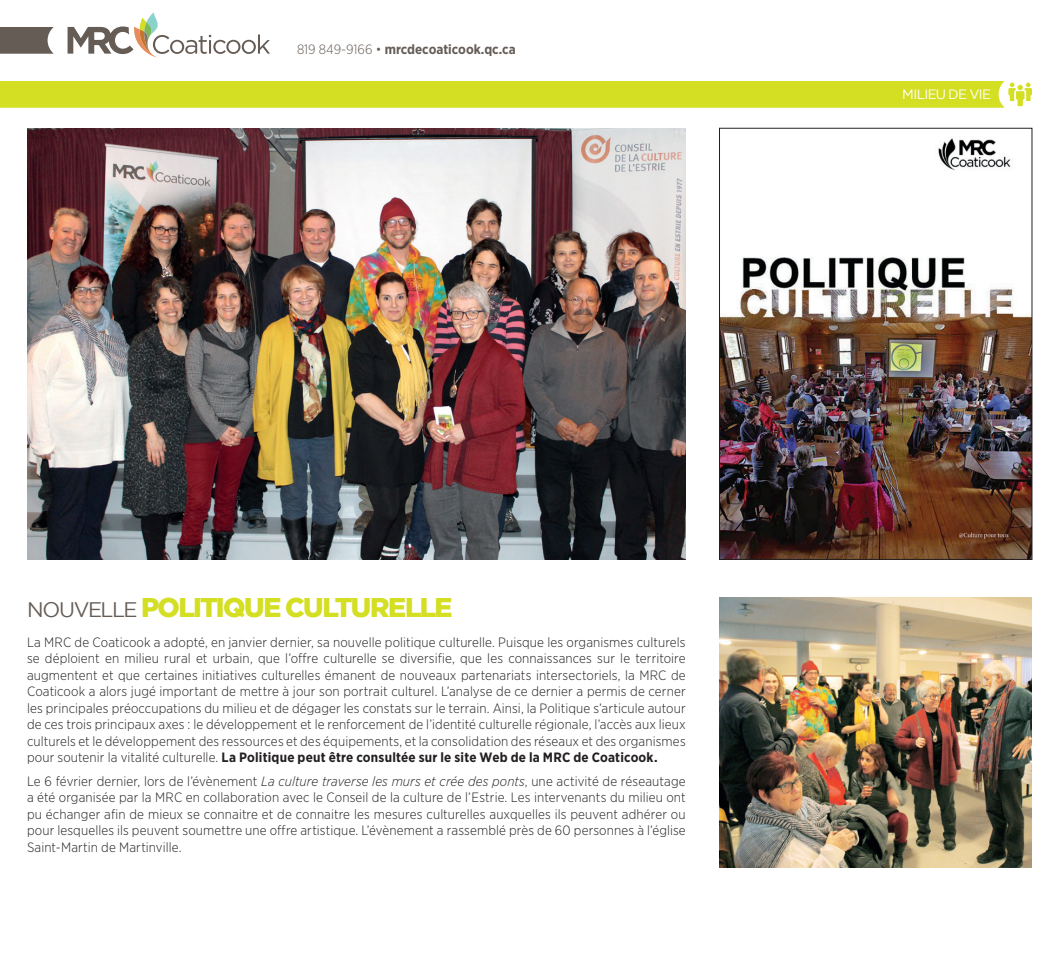
<style>
.page{position:relative;width:1059px;height:972px;background:#fff}
.page>*{position:absolute;margin:0;border:0;box-sizing:border-box;transform-origin:0 0}
.t1{font:900 27px "Gotham";letter-spacing:-.06em;color:#d4de23}
.t2{font:300 13.5px/16.5px "Gotham Narrow";letter-spacing:.01em;color:#231f20;text-align:justify}
.t3{font:700 13.5px "Gotham Narrow";color:#655c56}
.t4{font:13.5px "Gotham";letter-spacing:-.045em;color:#fff}
.s1{font-weight:300}
.s2{font-weight:400;font-size:21px;color:#655c56}
.s3{font-weight:700}
.s4{font-style:italic}
</style>
<div class="page">
<svg style="left:68px;top:12px;width:202px;height:45px"></svg>
<svg style="left:0;top:27px;width:54px;height:27px"></svg>
<div style="left:0;top:81px;width:1031px;height:27px;background:#d4de23"></div>
<img style="left:27px;top:128px;width:658px;height:431px">
<img style="left:719px;top:597px;width:312px;height:270px">
<img style="left:721px;top:138px;width:309px;height:420px">
<div style="left:719px;top:128px;width:313px;height:432px;border:1px solid #231f20"></div>
<p class="t3" style="left:297px;top:40px;width:220px"><span class="s1">819 849-9166 •</span> mrcdecoaticook.qc.ca</p>
<h1 class="t1" style="left:27px;top:592px;width:427px"><span class="s2">NOUVELLE</span> POLITIQUE CULTURELLE</h1>
<p class="t2" style="left:27px;top:634px;width:660px">La MRC de Coaticook a adopté, en janvier dernier, sa nouvelle politique culturelle. Puisque les organismes culturels se déploient en milieu rural et urbain, que l’offre culturelle se diversifie, que les connaissances sur le territoire augmentent et que certaines initiatives culturelles émanent de nouveaux partenariats intersectoriels, la MRC de Coaticook a alors jugé important de mettre à jour son portrait culturel. L’analyse de ce dernier a permis de cerner les principales préoccupations du milieu et de dégager les constats sur le terrain. Ainsi, la Politique s’articule autour de ces trois principaux axes : le développement et le renforcement de l’identité culturelle régionale, l’accès aux lieux culturels et le développement des ressources et des équipements, et la consolidation des réseaux et des organismes pour soutenir la vitalité culturelle. <span class="s3">La Politique peut être consultée sur le site Web de la MRC de Coaticook.</span></p>
<p class="t2" style="left:27px;top:772px;width:660px">Le 6 février dernier, lors de l’évènement <span class="s4">La culture traverse les murs et crée des ponts</span>, une activité de réseautage a été organisée par la MRC en collaboration avec le Conseil de la culture de l’Estrie. Les intervenants du milieu ont pu échanger afin de mieux se connaitre et de connaitre les mesures culturelles auxquelles ils peuvent adhérer ou pour lesquelles ils peuvent soumettre une offre artistique. L’évènement a rassemblé près de 60 personnes à l’église Saint-Martin de Martinville.</p>
<p class="t4" style="left:902px;top:87px;width:90px">MILIEU DE VIE</p>
</div>
